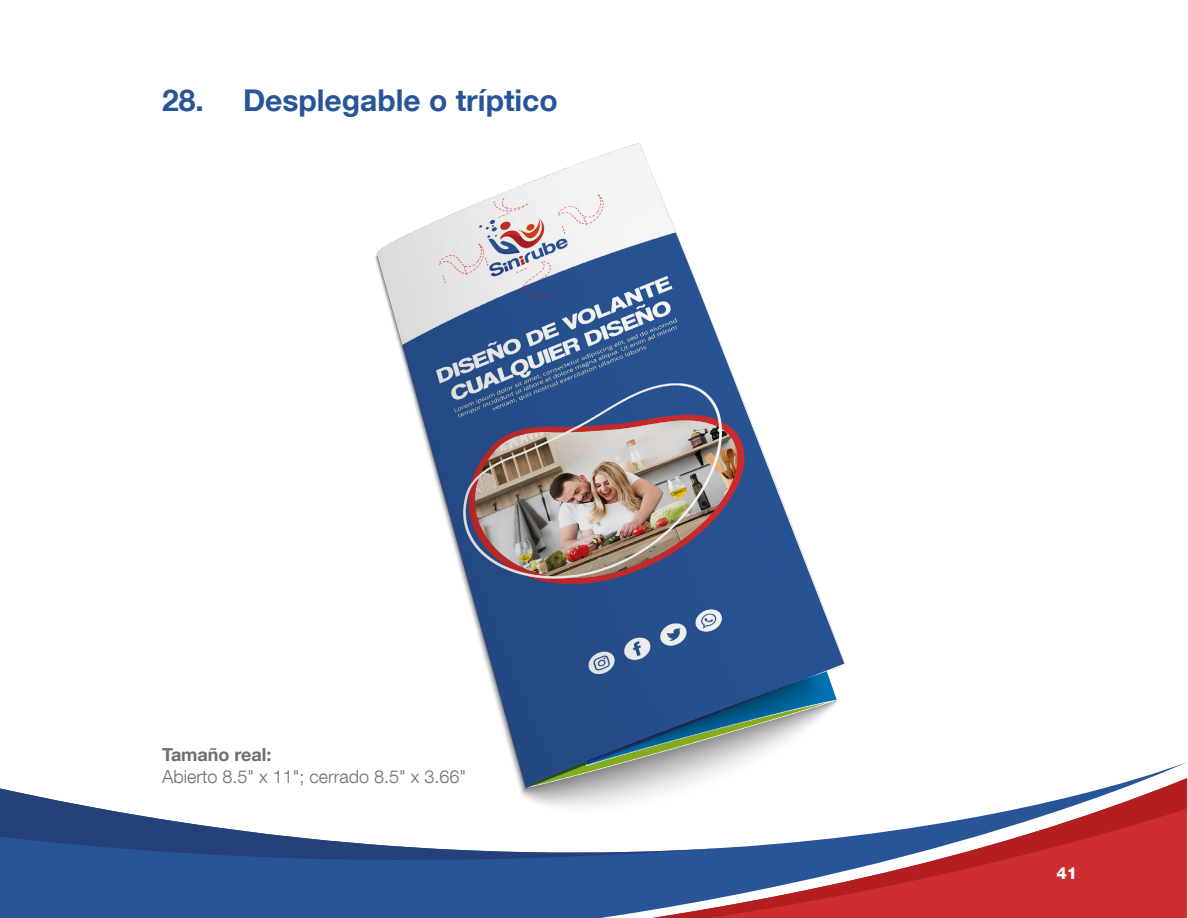
<style>
.page{position:relative;width:1188px;height:918px;background:#fff}
.page>*{position:absolute;margin:0;border:0;box-sizing:border-box;transform-origin:0 0}
.t1{font:700 30px "Helvetica Neue LT Com";color:#285597}
.body{font:300 18px/22.5px "Helvetica Neue LT Com";color:#706f6f}
.t2{font:800 16.5px "Helvetica Neue LT Com";color:#fff}
.s1{font-weight:700}
</style>
<div class="page">
<svg style="left:0;top:762px;width:1188px;height:156px;fill:#285597"></svg>
<svg style="left:0;top:783px;width:275px;height:88px"></svg>
<svg style="left:557px;top:778px;width:630px;height:140px;fill:#ce2d30"></svg>
<img style="left:275px;top:143px;width:669px;height:770px">
<p class="t1" style="left:162px;top:81px;width:397px">28. Desplegable o tríptico</p>
<p class="body" style="left:162px;top:742px;width:306px"><span class="s1">Tamaño real:<br></span>Abierto 8.5" x 11"; cerrado 8.5" x 3.66"</p>
<p class="t2" style="left:1056px;top:863px;width:22px">41</p>
</div>
